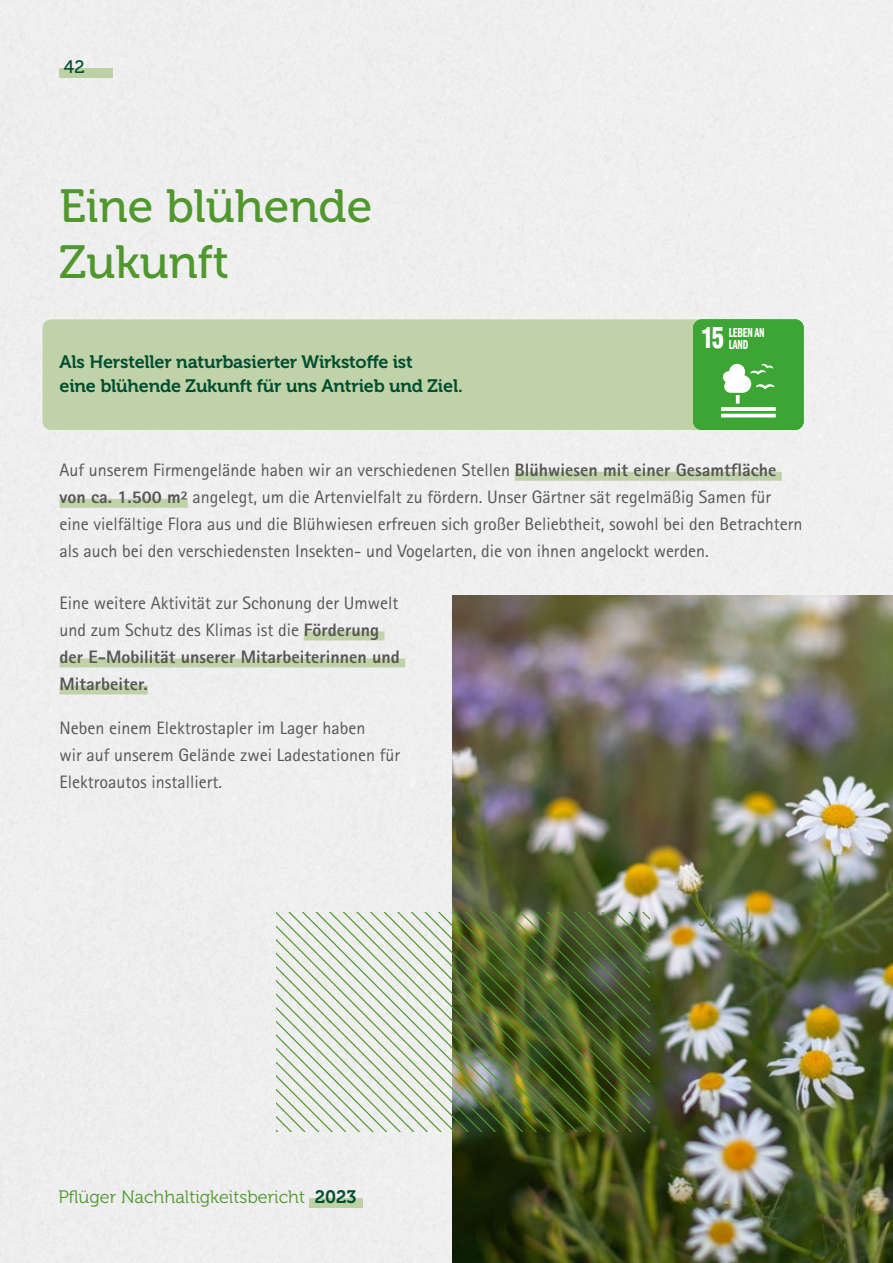
<style>
.page{position:relative;width:893px;height:1263px;background:#efefef}
.page>*{position:absolute;margin:0;border:0;box-sizing:border-box;transform-origin:0 0}
.t1{font:46.5px/55.8px "Museo 500";color:#50982e}
.t2{font:18px/27px "Rotis Sans Serif";color:#565656}
.t3{font:18px/24px "Museo 700";letter-spacing:-.01em;color:#004e30}
.t4{font:18px "Museo 300";color:#50982e}
.t5{font:18px "Museo 500";color:#004e30}
.t6{font:13.5px/12px "Franklin Gothic Demi Cmpr";letter-spacing:-.01em;color:#fff;scale:.85 1}
.s1{font-family:"Helvetica LT Std";font-weight:900;font-stretch:condensed;font-size:28.65px}
.s2{font-weight:800}
.s3{font-family:"Museo 700";color:#004e30}
</style>
<div class="page">
<div style="left:60px;top:68px;width:53px;height:9px;background:#bdd1a4"></div>
<div style="left:310px;top:1198px;width:53px;height:10px;background:#bdd1a4"></div>
<img style="left:453px;top:595px;width:440px;height:668px">
<img style="left:277px;top:913px;width:372px;height:218px">
<div style="left:515px;top:472px;width:267px;height:9px;background:#c0d3a8"></div>
<div style="left:60px;top:499px;width:128px;height:9px;background:#c0d3a8"></div>
<div style="left:304px;top:631px;width:80px;height:9px;background:#c0d3a8"></div>
<div style="left:60px;top:658px;width:345px;height:9px;background:#c0d3a8"></div>
<div style="left:60px;top:685px;width:88px;height:9px;background:#c0d3a8"></div>
<div style="left:43px;top:319px;width:729px;height:111px;background:#c0d3a8;border-radius:9px"></div>
<svg style="left:693px;top:319px;width:111px;height:111px;background:#4fad47"></svg>
<p class="t5" style="left:64px;top:57px;width:23px">42</p>
<h1 class="t1" style="left:60px;top:179px;width:314px">Eine blühende<br>Zukunft</h1>
<p class="t3" style="left:60px;top:350px;width:405px">Als Hersteller naturbasierter Wirkstoffe ist<br>eine blühende Zukunft für uns Antrieb und Ziel.</p>
<p class="t6" style="left:729px;top:326px;width:44px;text-indent:-27px"><span class="s1">15</span> LEBEN AN<br>LAND</p>
<p class="t2" style="left:60px;top:457px;width:744px">Auf unserem Firmengelände haben wir an verschiedenen Stellen <span class="s2">Blühwiesen mit einer Gesamtfläche von ca. 1.500 m²</span> angelegt, um die Artenvielfalt zu fördern. Unser Gärtner sät regelmäßig Samen für eine vielfältige Flora aus und die Blühwiesen erfreuen sich großer Beliebtheit, sowohl bei den Betrachtern als auch bei den verschiedensten Insekten- und Vogelarten, die von ihnen angelockt werden.</p>
<p class="t2" style="left:60px;top:589px;width:342px">Eine weitere Aktivität zur Schonung der Umwelt und zum Schutz des Klimas ist die <span class="s2">Förderung der E-Mobilität unserer Mitarbeiterinnen und Mitarbeiter.</span></p>
<p class="t2" style="left:60px;top:714px;width:342px">Neben einem Elektrostapler im Lager haben<br>wir auf unserem Gelände zwei Ladestationen für<br>Elektroautos installiert.</p>
<p class="t4" style="left:58px;top:1187px;width:300px">Pflüger Nachhaltigkeitsbericht <span class="s3">2023</span></p>
</div>
